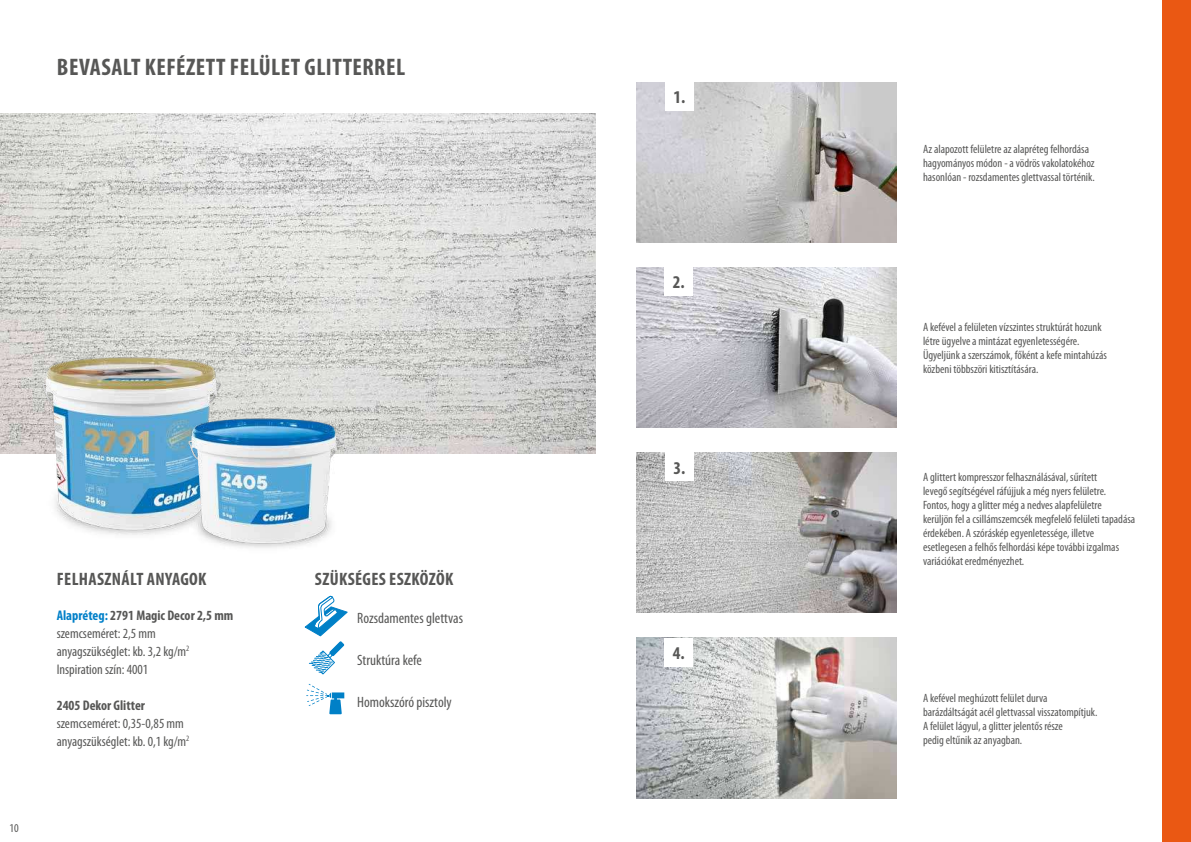
<style>
.page{position:relative;width:1191px;height:842px;background:#fff}
.page>*{position:absolute;margin:0;border:0;box-sizing:border-box;transform-origin:0 0}
.t1{font:700 condensed 24px "Myriad Pro";letter-spacing:.02em;color:#575756}
.t2{font:700 condensed 18px "Myriad Pro";letter-spacing:.02em;color:#575756}
.t3{font:condensed 15px "Myriad Pro";color:#575756}
.t4{font:condensed 14px/18px "Myriad Pro";color:#575756}
.t5{font:700 condensed 14px "Myriad Pro";color:#575756}
.t6{font:condensed 12px/14px "Myriad Pro";color:#575756}
.s1{font-weight:700;color:#0080c9}
.s2{font-weight:700}
</style>
<div class="page">
<img style="left:0;top:113px;width:595px;height:341px">
<svg style="left:304px;top:595px;width:44px;height:80px"></svg>
<svg style="left:306px;top:684px;width:38px;height:30px"></svg>
<img style="left:28px;top:322px;width:208px;height:213px">
<img style="left:162px;top:343px;width:200px;height:205px">
<img style="left:636px;top:82px;width:260px;height:160px">
<div style="left:665px;top:82px;width:28px;height:29px;background:#fff"></div>
<img style="left:636px;top:453px;width:260px;height:160px">
<div style="left:665px;top:453px;width:28px;height:28px;background:#fff"></div>
<img style="left:636px;top:267px;width:260px;height:161px">
<div style="left:664px;top:267px;width:29px;height:29px;background:#fff"></div>
<img style="left:636px;top:638px;width:260px;height:160px">
<div style="left:664px;top:638px;width:29px;height:28px;background:#fff"></div>
<div style="left:1162px;top:0;width:29px;height:842px;background:#ea5813"></div>
<h1 class="t1" style="left:57px;top:54px;width:350px">BEVASALT KEFÉZETT FELÜLET GLITTERREL</h1>
<p class="t6" style="left:10px;top:822px;width:11px">10</p>
<h2 class="t2" style="left:57px;top:570px;width:151px">FELHASZNÁLT ANYAGOK</h2>
<p class="t4" style="left:57px;top:606px;width:178px"><span class="s1">Alapréteg:</span> <span class="s2">2791 Magic Decor 2,5 mm </span>szemcseméret: 2,5 mm<br>anyagszükséglet: kb. 3,2 kg/m<sup>2<br></sup>Inspiration szín: 4001</p>
<p class="t5" style="left:57px;top:698px;width:90px">2405 Dekor Glitter</p>
<p class="t4" style="left:57px;top:714px;width:134px">szemcseméret: 0,35-0,85 mm anyagszükséglet: kb. 0,1 kg/m<sup>2</sup></p>
<h2 class="t2" style="left:315px;top:570px;width:140px">SZÜKSÉGES ESZKÖZÖK</h2>
<p class="t3" style="left:357px;top:610px;width:107px">Rozsdamentes glettvas</p>
<p class="t3" style="left:357px;top:652px;width:66px">Struktúra kefe</p>
<p class="t3" style="left:357px;top:694px;width:96px">Homokszóró pisztoly</p>
<h2 class="t2" style="left:673px;top:88px;width:13px">1.</h2>
<h2 class="t2" style="left:673px;top:273px;width:13px">2.</h2>
<h2 class="t2" style="left:673px;top:458px;width:13px">3.</h2>
<h2 class="t2" style="left:673px;top:644px;width:13px">4.</h2>
<p class="t6" style="left:923px;top:142px;width:173px">Az alapozott felületre az alapréteg felhordása hagyományos módon - a vödrös vakolatokéhoz hasonlóan - rozsdamentes glettvassal történik.</p>
<p class="t6" style="left:923px;top:320px;width:185px">A kefével a felületen vízszintes struktúrát hozunk létre ügyelve a mintázat egyenletességére.<br>Ügyeljünk a szerszámok, főként a kefe mintahúzás közbeni többszöri kitisztítására.</p>
<p class="t6" style="left:923px;top:471px;width:214px">A glittert kompresszor felhasználásával, sűrített<br>levegő segítségével ráfújjuk a még nyers felületre.<br>Fontos, hogy a glitter még a nedves alapfelületre<br>kerüljön fel a csillámszemcsék megfelelő felületi tapadása érdekében. A szóráskép egyenletessége, illetve esetlegesen a felhős felhordási képe további izgalmas variációkat eredményezhet.</p>
<p class="t6" style="left:923px;top:691px;width:176px">A kefével meghúzott felület durva barázdáltságát acél glettvassal visszatompítjuk.<br>A felület lágyul, a glitter jelentős része<br>pedig eltűnik az anyagban.</p>
</div>
